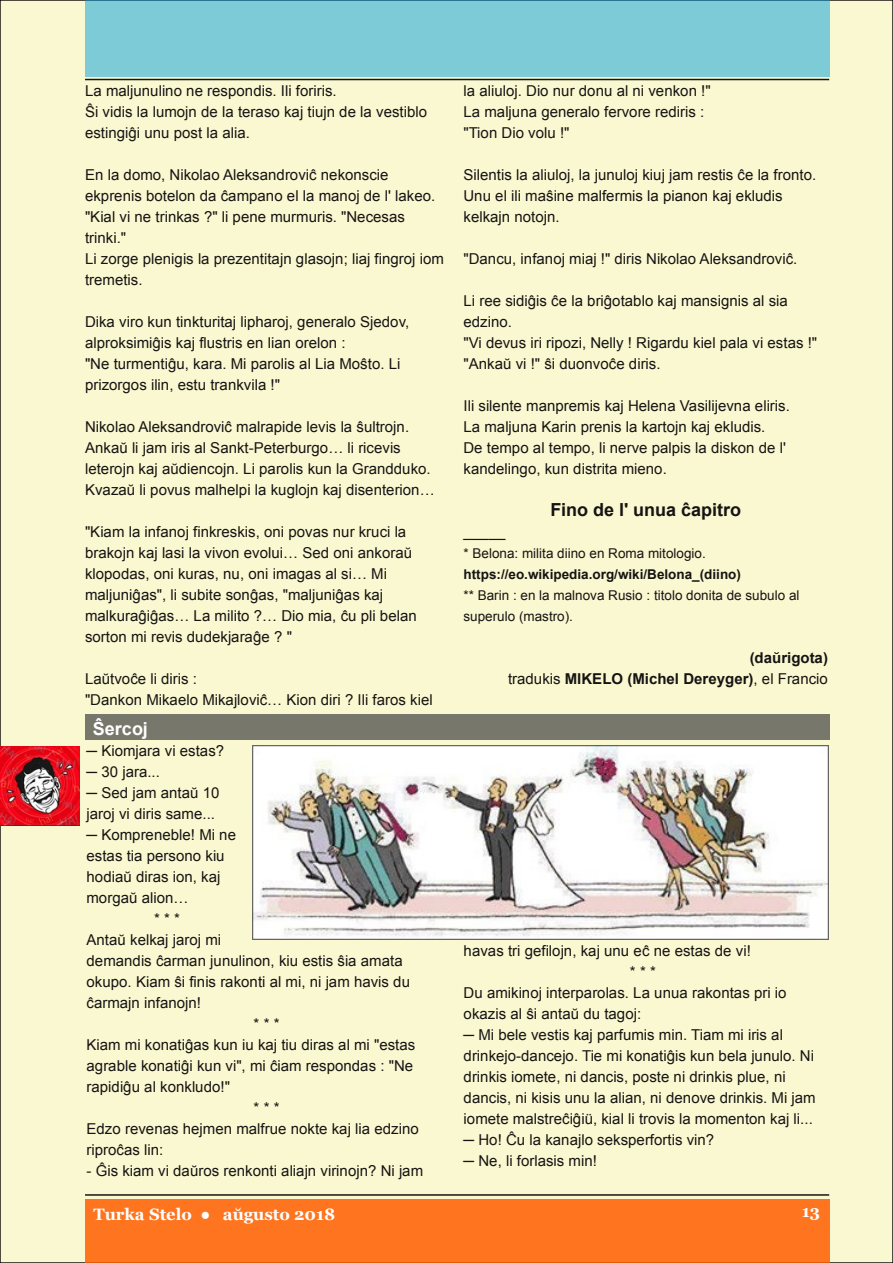
<style>
.page{position:relative;width:893px;height:1263px;background:#faf8d0}
.page>*{position:absolute;margin:0;border:0;box-sizing:border-box;transform-origin:0 0}
.t1{font:700 18px "Arial";color:#161413}
.t2{font:700 18px "Arial";color:#fff}
.t3{font:700 16.5px "Georgia";color:#fff}
.t4{font:15px/21px "Arial";letter-spacing:.005em;color:#161413}
.t5{font:700 15px/21px "Arial";color:#161413;text-align:right}
.t6{font:13.5px/21px "Arial";color:#161413}
.t7{font:700 13.5px "Arial";color:#161413}
.s1{font-weight:400}
</style>
<div class="page">
<div style="left:85px;top:1199px;width:744px;height:64px;background:#fe741f"></div>
<hr style="left:85px;top:1194px;width:744px;height:2px;background:#161413">
<div style="left:85px;top:0;width:744px;height:77px;background:#7dcbd7"></div>
<hr style="left:85px;top:79px;width:744px;height:1px;background:#161413">
<div style="left:85px;top:714px;width:744px;height:26px;background:#78776b"></div>
<img style="left:0;top:746px;width:79px;height:79px">
<img style="left:252px;top:745px;width:577px;height:194px">
<p class="t4" style="left:85px;top:80px;width:344px">La maljunulino ne respondis. Ili foriris.<br>Ŝi vidis la lumojn de la teraso kaj tiujn de la vestiblo estingiĝi unu post la alia.</p>
<p class="t4" style="left:85px;top:164px;width:360px">En la domo, Nikolao Aleksandroviĉ nekonscie ekprenis botelon da ĉampano el la manoj de l' lakeo. "Kial vi ne trinkas ?" li pene murmuris. "Necesas trinki."<br>Li zorge plenigis la prezentitajn glasojn; liaj fingroj iom tremetis.</p>
<p class="t4" style="left:85px;top:311px;width:326px">Dika viro kun tinkturitaj lipharoj, generalo Sjedov, alproksimiĝis kaj flustris en lian orelon :<br>"Ne turmentiĝu, kara. Mi parolis al Lia Moŝto. Li prizorgos ilin, estu trankvila !"</p>
<p class="t4" style="left:85px;top:416px;width:351px">Nikolao Aleksandroviĉ malrapide levis la ŝultrojn.<br>Ankaŭ li jam iris al Sankt-Peterburgo… li ricevis leterojn kaj aŭdiencojn. Li parolis kun la Grandduko.<br>Kvazaŭ li povus malhelpi la kuglojn kaj disenterion…</p>
<p class="t4" style="left:85px;top:521px;width:333px">"Kiam la infanoj finkreskis, oni povas nur kruci la brakojn kaj lasi la vivon evolui… Sed oni ankoraŭ klopodas, oni kuras, nu, oni imagas al si… Mi maljuniĝas", li subite sonĝas, "maljuniĝas kaj malkuraĝiĝas… La milito ?… Dio mia, ĉu pli belan sorton mi revis dudekjaraĝe ? "</p>
<p class="t4" style="left:85px;top:668px;width:349px">Laŭtvoĉe li diris :<br>"Dankon Mikaelo Mikajloviĉ… Kion diri ? Ili faros kiel</p>
<p class="t2" style="left:93px;top:719px;width:57px">Ŝercoj</p>
<p class="t4" style="left:87px;top:741px;width:139px">─ Kiomjara vi estas?</p>
<p class="t4" style="left:87px;top:762px;width:75px">─ 30 jara...</p>
<p class="t4" style="left:87px;top:783px;width:134px">─ Sed jam antaŭ 10</p>
<p class="t4" style="left:87px;top:804px;width:130px">jaroj vi diris same...</p>
<p class="t4" style="left:87px;top:825px;width:151px">─ Kompreneble! Mi ne</p>
<p class="t4" style="left:87px;top:846px;width:140px">estas tia persono kiu</p>
<p class="t4" style="left:87px;top:867px;width:135px">hodiaŭ diras ion, kaj</p>
<p class="t4" style="left:87px;top:888px;width:103px">morgaŭ alion…</p>
<p class="t4" style="left:154px;top:909px;width:27px">***</p>
<p class="t4" style="left:87px;top:930px;width:136px">Antaŭ kelkaj jaroj mi</p>
<p class="t4" style="left:87px;top:951px;width:318px">demandis ĉarman junulinon, kiu estis ŝia amata</p>
<p class="t4" style="left:87px;top:972px;width:325px">okupo. Kiam ŝi finis rakonti al mi, ni jam havis du</p>
<p class="t4" style="left:87px;top:993px;width:116px">ĉarmajn infanojn!</p>
<p class="t4" style="left:254px;top:1014px;width:27px">***</p>
<p class="t4" style="left:87px;top:1035px;width:330px">Kiam mi konatiĝas kun iu kaj tiu diras al mi "estas</p>
<p class="t4" style="left:87px;top:1056px;width:328px">agrable konatiĝi kun vi", mi ĉiam respondas : "Ne</p>
<p class="t4" style="left:87px;top:1077px;width:145px">rapidiĝu al konkludo!"</p>
<p class="t4" style="left:254px;top:1098px;width:27px">***</p>
<p class="t4" style="left:87px;top:1119px;width:334px">Edzo revenas hejmen malfrue nokte kaj lia edzino</p>
<p class="t4" style="left:87px;top:1140px;width:78px">riproĉas lin:</p>
<p class="t4" style="left:87px;top:1161px;width:338px">- Ĝis kiam vi daŭros renkonti aliajn virinojn? Ni jam</p>
<p class="t4" style="left:463px;top:80px;width:249px">la aliuloj. Dio nur donu al ni venkon !"<br>La maljuna generalo fervore rediris : "Tion Dio volu !"</p>
<p class="t4" style="left:463px;top:164px;width:354px">Silentis la aliuloj, la junuloj kiuj jam restis ĉe la fronto.<br>Unu el ili maŝine malfermis la pianon kaj ekludis kelkajn notojn.</p>
<p class="t4" style="left:463px;top:248px;width:335px">"Dancu, infanoj miaj !" diris Nikolao Aleksandroviĉ.</p>
<p class="t4" style="left:463px;top:290px;width:355px">Li ree sidiĝis ĉe la briĝotablo kaj mansignis al sia edzino.<br>"Vi devus iri ripozi, Nelly ! Rigardu kiel pala vi estas !" "Ankaŭ vi !" ŝi duonvoĉe diris.</p>
<p class="t4" style="left:463px;top:395px;width:328px">Ili silente manpremis kaj Helena Vasilijevna eliris.<br>La maljuna Karin prenis la kartojn kaj ekludis.<br>De tempo al tempo, li nerve palpis la diskon de l' kandelingo, kun distrita mieno.</p>
<p class="t1" style="left:550px;top:499px;width:192px">Fino de l' unua ĉapitro</p>
<p class="t4" style="left:463px;top:521px;width:43px">_____</p>
<p class="t6" style="left:463px;top:543px;width:244px">* Belona: milita diino en Roma mitologio.</p>
<p class="t7" style="left:463px;top:567px;width:279px">https://eo.wikipedia.org/wiki/Belona_(diino)</p>
<p class="t6" style="left:463px;top:585px;width:337px">** Barin : en la malnova Rusio : titolo donita de subulo al superulo (mastro).</p>
<p class="t5" style="left:508px;top:647px;width:321px">(daŭrigota)<br><span class="s1">tradukis</span> MIKELO (Michel Dereyger)<span class="s1">, el Francio</span></p>
<p class="t4" style="left:464px;top:940px;width:289px">havas tri gefilojn, kaj unu eĉ ne estas de vi!</p>
<p class="t4" style="left:630px;top:961px;width:27px">***</p>
<p class="t4" style="left:464px;top:982px;width:324px">Du amikinoj interparolas. La unua rakontas pri io</p>
<p class="t4" style="left:464px;top:1003px;width:179px">okazis al ŝi antaŭ du tagoj:</p>
<p class="t4" style="left:464px;top:1024px;width:321px">─ Mi bele vestis kaj parfumis min. Tiam mi iris al</p>
<p class="t4" style="left:464px;top:1045px;width:352px">drinkejo-dancejo. Tie mi konatiĝis kun bela junulo. Ni</p>
<p class="t4" style="left:464px;top:1066px;width:324px">drinkis iomete, ni dancis, poste ni drinkis plue, ni</p>
<p class="t4" style="left:464px;top:1087px;width:354px">dancis, ni kisis unu la alian, ni denove drinkis. Mi jam</p>
<p class="t4" style="left:464px;top:1108px;width:351px">iomete malstreĉiĝiü, kial li trovis la momenton kaj li...</p>
<p class="t4" style="left:464px;top:1129px;width:252px">─ Ho! Ĉu la kanajlo seksperfortis vin?</p>
<p class="t4" style="left:464px;top:1150px;width:135px">─ Ne, li forlasis min!</p>
<p class="t3" style="left:94px;top:1205px;width:243px">Turka Stelo ● aŭgusto 2018</p>
<p class="t3" style="left:802px;top:1201px;width:20px">13</p>
</div>
